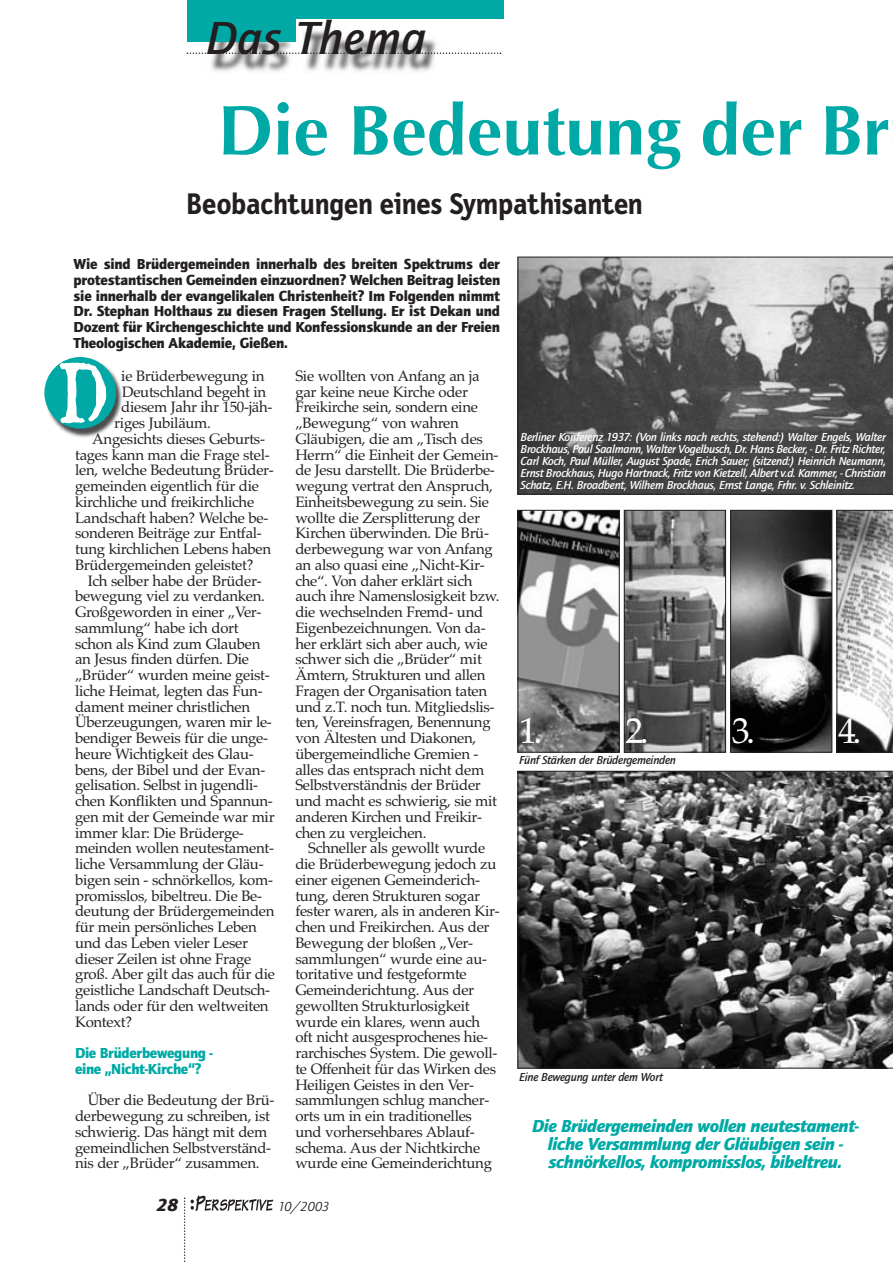
<style>
.page{position:relative;width:893px;height:1263px;background:#fff}
.page>*{position:absolute;margin:0;border:0;box-sizing:border-box;transform-origin:0 0}
.t1{font:79.05px "Attic";color:#fff;scale:.7 1}
.t2{font:500 72px "Optus T";letter-spacing:-.01em;color:#00a9a5}
.t3{font:italic 700 48px "Quay Itc T";letter-spacing:.015em;color:#231f20}
.t4{font:36px "Palatino";color:#fff}
.t5{font:700 30px "Letter Gothic Text";letter-spacing:-.01em;color:#231f20}
.t6{font:italic 900 18px/18px "Quay Itc T";letter-spacing:-.025em;color:#00a9a5;text-align:center}
.t7{font:italic 900 18px "Quay Itc T";color:#231f20}
.t8{font:15px/15.8px "Palatino";letter-spacing:-.02em;color:#231f20}
.t9{font:900 15px/15.8px "Quay Itc T";letter-spacing:-.01em;color:#231f20;text-align:justify}
.t10{font:900 15px/15.8px "Quay Itc T";letter-spacing:-.025em;color:#00a9a5}
.t11{font:italic 13.5px "Quay Itc T";color:#231f20}
.t12{font:italic 700 12px/12px "Quay Itc T";letter-spacing:-.02em;color:#fff;text-align:justify}
.t13{font:italic 700 12px "Quay Itc T";letter-spacing:-.02em;color:#231f20}
</style>
<div class="page">
<img style="left:45px;top:357px;width:77px;height:81px">
<svg style="left:517px;top:257px;width:376px;height:238px;background:#696969"></svg>
<svg style="left:184px;top:1198px;width:1px;height:64px"></svg>
<img style="left:190px;top:1195px;width:84px;height:16px">
<img style="left:202px;top:30px;width:235px;height:42px">
<div style="left:187px;top:0;width:109px;height:41px;background:#00a9a5"></div>
<div style="left:187px;top:0;width:317px;height:19px;background:#00a9a5"></div>
<svg style="left:187px;top:52px;width:314px;height:2px"></svg>
<div style="left:44px;top:357px;width:72px;height:72px;background:#00a9a5;border-radius:50%"></div>
<svg style="left:517px;top:771px;width:376px;height:298px;background:#515151"></svg>
<img style="left:519px;top:512px;width:99px;height:239px">
<div style="left:517px;top:510px;width:103px;height:243px;border:1px solid #231f20"></div>
<img style="left:626px;top:512px;width:98px;height:239px">
<div style="left:624px;top:510px;width:102px;height:243px;border:1px solid #231f20"></div>
<img style="left:732px;top:512px;width:98px;height:239px">
<div style="left:730px;top:510px;width:102px;height:243px;border:1px solid #231f20"></div>
<svg style="left:836px;top:510px;width:57px;height:243px"></svg>
<h3 class="t3" style="left:206px;top:18px;width:222px">Das Thema</h3>
<h2 class="t2" style="left:218px;top:101px;width:672px">Die Bedeutung der Br</h2>
<h3 class="t5" style="left:186px;top:192px;width:458px">Beobachtungen eines Sympathisanten</h3>
<p class="t9" style="left:74px;top:258px;width:428px">Wie sind Brüdergemeinden innerhalb des breiten Spektrums der protestantischen Gemeinden einzuordnen? Welchen Beitrag leisten sie innerhalb der evangelikalen Christenheit? Im Folgenden nimmt Dr. Stephan Holthaus zu diesen Fragen Stellung. Er ist Dekan und Dozent für Kirchengeschichte und Konfessionskunde an der Freien Theologischen Akademie, Gießen.</p>
<h1 class="t1" style="left:60px;top:364px;width:69px">D</h1>
<p class="t8" style="left:121px;top:370px;width:145px">ie Brüderbewegung in</p>
<p class="t8" style="left:122px;top:385px;width:146px">Deutschland begeht in</p>
<p class="t8" style="left:121px;top:401px;width:153px">diesem Jahr ihr 150-jäh-</p>
<p class="t8" style="left:114px;top:417px;width:98px">riges Jubiläum.</p>
<p class="t8" style="left:92px;top:433px;width:174px">Angesichts dieses Geburts-</p>
<p class="t8" style="left:75px;top:448px;width:196px">tages kann man die Frage stel-</p>
<p class="t8" style="left:75px;top:464px;width:200px">len, welche Bedeutung Brüder-</p>
<p class="t8" style="left:75px;top:480px;width:185px">gemeinden eigentlich für die</p>
<p class="t8" style="left:75px;top:496px;width:181px">kirchliche und freikirchliche</p>
<p class="t8" style="left:75px;top:511px;width:195px">Landschaft haben? Welche be-</p>
<p class="t8" style="left:75px;top:527px;width:188px">sonderen Beiträge zur Entfal-</p>
<p class="t8" style="left:75px;top:543px;width:198px">tung kirchlichen Lebens haben</p>
<p class="t8" style="left:75px;top:559px;width:180px">Brüdergemeinden geleistet?</p>
<p class="t8" style="left:88px;top:574px;width:175px">Ich selber habe der Brüder-</p>
<p class="t8" style="left:75px;top:590px;width:191px">bewegung viel zu verdanken.</p>
<p class="t8" style="left:75px;top:606px;width:188px">Großgeworden in einer „Ver-</p>
<p class="t8" style="left:75px;top:622px;width:165px">sammlung“ habe ich dort</p>
<p class="t8" style="left:75px;top:637px;width:187px">schon als Kind zum Glauben</p>
<p class="t8" style="left:75px;top:653px;width:175px">an Jesus finden dürfen. Die</p>
<p class="t8" style="left:75px;top:669px;width:196px">„Brüder“ wurden meine geist-</p>
<p class="t8" style="left:75px;top:685px;width:189px">liche Heimat, legten das Fun-</p>
<p class="t8" style="left:75px;top:700px;width:177px">dament meiner christlichen</p>
<p class="t8" style="left:75px;top:716px;width:198px">Überzeugungen, waren mir le-</p>
<p class="t8" style="left:75px;top:732px;width:194px">bendiger Beweis für die unge-</p>
<p class="t8" style="left:75px;top:748px;width:180px">heure Wichtigkeit des Glau-</p>
<p class="t8" style="left:75px;top:763px;width:192px">bens, der Bibel und der Evan-</p>
<p class="t8" style="left:75px;top:779px;width:185px">gelisation. Selbst in jugendli-</p>
<p class="t8" style="left:75px;top:795px;width:199px">chen Konflikten und Spannun-</p>
<p class="t8" style="left:75px;top:811px;width:201px">gen mit der Gemeinde war mir</p>
<p class="t8" style="left:75px;top:826px;width:170px">immer klar: Die Brüderge-</p>
<p class="t8" style="left:75px;top:842px;width:200px">meinden wollen neutestament-</p>
<p class="t8" style="left:75px;top:858px;width:190px">liche Versammlung der Gläu-</p>
<p class="t8" style="left:75px;top:874px;width:199px">bigen sein - schnörkellos, kom-</p>
<p class="t8" style="left:75px;top:889px;width:189px">promisslos, bibeltreu. Die Be-</p>
<p class="t8" style="left:75px;top:905px;width:201px">deutung der Brüdergemeinden</p>
<p class="t8" style="left:75px;top:921px;width:183px">für mein persönliches Leben</p>
<p class="t8" style="left:75px;top:937px;width:174px">und das Leben vieler Leser</p>
<p class="t8" style="left:75px;top:952px;width:178px">dieser Zeilen ist ohne Frage</p>
<p class="t8" style="left:75px;top:968px;width:201px">groß. Aber gilt das auch für die</p>
<p class="t8" style="left:75px;top:984px;width:197px">geistliche Landschaft Deutsch-</p>
<p class="t8" style="left:75px;top:1000px;width:195px">lands oder für den weltweiten</p>
<p class="t8" style="left:75px;top:1015px;width:59px">Kontext?</p>
<p class="t10" style="left:75px;top:1046px;width:139px">Die Brüderbewegung - eine „Nicht-Kirche“?</p>
<p class="t8" style="left:75px;top:1094px;width:201px;text-indent:13px">Über die Bedeutung der Brü&shy;derbewegung zu schreiben, ist schwierig. Das hängt mit dem gemeindlichen Selbstverständ&shy;nis der „Brüder“ zusammen.</p>
<p class="t8" style="left:295px;top:370px;width:206px">Sie wollten von Anfang an ja gar keine neue Kirche oder<br>Freikirche sein, sondern eine „Bewegung“ von wahren<br>Gläubigen, die am „Tisch des<br>Herrn“ die Einheit der Gemein&shy;de Jesu darstellt. Die Brüderbe&shy;wegung vertrat den Anspruch,<br>Einheitsbewegung zu sein. Sie wollte die Zersplitterung der<br>Kirchen überwinden. Die Brü&shy;derbewegung war von Anfang an also quasi eine „Nicht-Kir&shy;che“. Von daher erklärt sich auch ihre Namenslosigkeit bzw. die wechselnden Fremd- und<br>Eigenbezeichnungen. Von da&shy;her erklärt sich aber auch, wie schwer sich die „Brüder“ mit<br>Ämtern, Strukturen und allen<br>Fragen der Organisation taten und z.T. noch tun. Mitgliedslis&shy;ten, Vereinsfragen, Benennung von Ältesten und Diakonen, übergemeindliche Gremien - alles das entsprach nicht dem<br>Selbstverständnis der Brüder und macht es schwierig, sie mit anderen Kirchen und Freikir&shy;chen zu vergleichen.</p>
<p class="t8" style="left:295px;top:842px;width:206px;text-indent:13px">Schneller als gewollt wurde die Brüderbewegung jedoch zu einer eigenen Gemeinderich&shy;tung, deren Strukturen sogar fester waren, als in anderen Kir&shy;chen und Freikirchen. Aus der<br>Bewegung der bloßen „Ver&shy;sammlungen“ wurde eine au&shy;toritative und festgeformte<br>Gemeinderichtung. Aus der gewollten Strukturlosigkeit wurde ein klares, wenn auch oft nicht ausgesprochenes hie&shy;rarchisches System. Die gewoll&shy;te Offenheit für das Wirken des<br>Heiligen Geistes in den Ver&shy;sammlungen schlug mancher&shy;orts um in ein traditionelles und vorhersehbares Ablauf&shy;schema. Aus der Nichtkirche wurde eine Gemeinderichtung</p>
<p class="t7" style="left:157px;top:1198px;width:23px">28</p>
<p class="t11" style="left:278px;top:1200px;width:53px">10/2003</p>
<p class="t12" style="left:520px;top:432px;width:367px">Berliner Konferenz 1937: (Von links nach rechts, stehend:) Walter Engels, Walter Brockhaus, Paul Saalmann, Walter Vogelbusch, Dr. Hans Becker, - Dr. Fritz Richter, Carl Koch, Paul Müller, August Spade, Erich Sauer; (sitzend:) Heinrich Neumann, Ernst Brockhaus, Hugo Hartnack, Fritz von Kietzell, Albert v.d. Kammer, - Christian Schatz, E.H. Broadbent, Wilhem Brockhaus, Ernst Lange, Frhr. v. Schleinitz.</p>
<h3 class="t4" style="left:519px;top:717px;width:131px">1. 2.</h3>
<h3 class="t4" style="left:732px;top:717px;width:131px">3. 4.</h3>
<p class="t13" style="left:519px;top:755px;width:159px">Fünf Stärken der Brüdergemeinden</p>
<p class="t13" style="left:519px;top:1072px;width:146px">Eine Bewegung unter dem Wort</p>
<p class="t6" style="left:532px;top:1118px;width:329px">Die Brüdergemeinden wollen neutestament&shy;liche Versammlung der Gläubigen sein - schnörkellos, kompromisslos, bibeltreu.</p>
</div>
